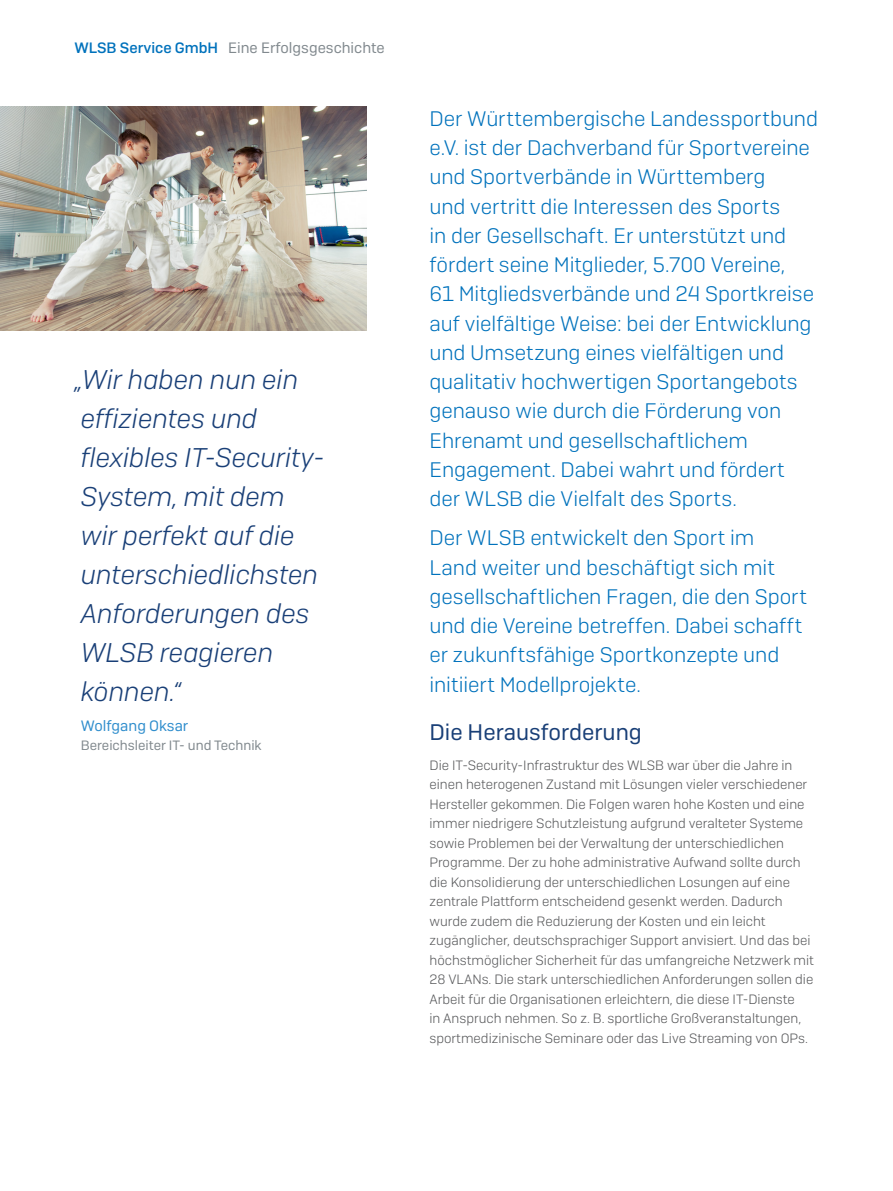
<style>
.page{position:relative;width:893px;height:1191px;background:#fff}
.page>*{position:absolute;margin:0;border:0;box-sizing:border-box;transform-origin:0 0}
.Qoute{font:italic 300 27px/39px "Sophos Sans";color:#193f77}
.Subheading_1{font:22.5px "Sophos Sans";color:#193f77}
.Heading_Intro{font:300 21px/29.2px "Sophos Sans";letter-spacing:-.005em;color:#0072bc}
.t1{font:15px "Sophos Sans";color:#81898e}
.Acreditation{font:15px "Sophos Sans";color:#308ecd}
.Body_Copy{font:300 13.5px/19.5px "Sophos Sans";color:#57585a}
.Job_Title{font:13.5px "Sophos Sans";color:#81898e}
.s1{font-weight:500;color:#0072bc}
</style>
<div class="page">
<img style="left:0;top:106px;width:366px;height:225px">
<p class="t1" style="left:74px;top:39px;width:312px"><span class="s1">WLSB Service GmbH</span> Eine Erfolgsgeschichte</p>
<p class="Qoute" style="left:74px;top:360px;width:252px">„Wir haben nun ein effizientes und flexibles IT-Security-<br>System, mit dem<br>wir perfekt auf die unterschiedlichsten<br>Anforderungen des<br>WLSB reagieren können.“</p>
<p class="Acreditation" style="left:81px;top:716px;width:109px">Wolfgang Oksar</p>
<p class="Job_Title" style="left:81px;top:737px;width:182px">Bereichsleiter IT- und Technik</p>
<p class="Heading_Intro" style="left:429px;top:103px;width:390px">Der Württembergische Landessportbund e.V. ist der Dachverband für Sportvereine und Sportverbände in Württemberg<br>und vertritt die Interessen des Sports<br>in der Gesellschaft. Er unterstützt und fördert seine Mitglieder, 5.700 Vereine,<br>61 Mitgliedsverbände und 24 Sportkreise auf vielfältige Weise: bei der Entwicklung und Umsetzung eines vielfältigen und qualitativ hochwertigen Sportangebots genauso wie durch die Förderung von Ehrenamt und gesellschaftlichem Engagement. Dabei wahrt und fördert der WLSB die Vielfalt des Sports.</p>
<p class="Heading_Intro" style="left:429px;top:523px;width:379px">Der WLSB entwickelt den Sport im Land weiter und beschäftigt sich mit gesellschaftlichen Fragen, die den Sport und die Vereine betreffen. Dabei schafft er zukunftsfähige Sportkonzepte und initiiert Modellprojekte.</p>
<p class="Subheading_1" style="left:429px;top:719px;width:214px">Die Herausforderung</p>
<p class="Body_Copy" style="left:429px;top:755px;width:386px">Die IT-Security-Infrastruktur des WLSB war über die Jahre in einen heterogenen Zustand mit Lösungen vieler verschiedener Hersteller gekommen. Die Folgen waren hohe Kosten und eine immer niedrigere Schutzleistung aufgrund veralteter Systeme sowie Problemen bei der Verwaltung der unterschiedlichen Programme. Der zu hohe administrative Aufwand sollte durch die Konsolidierung der unterschiedlichen Losungen auf eine zentrale Plattform entscheidend gesenkt werden. Dadurch wurde zudem die Reduzierung der Kosten und ein leicht zugänglicher, deutschsprachiger Support anvisiert. Und das bei höchstmöglicher Sicherheit für das umfangreiche Netzwerk mit 28 VLANs. Die stark unterschiedlichen Anforderungen sollen die Arbeit für die Organisationen erleichtern, die diese IT-Dienste<br>in Anspruch nehmen. So z. B. sportliche Großveranstaltungen, sportmedizinische Seminare oder das Live Streaming von OPs.</p>
</div>
